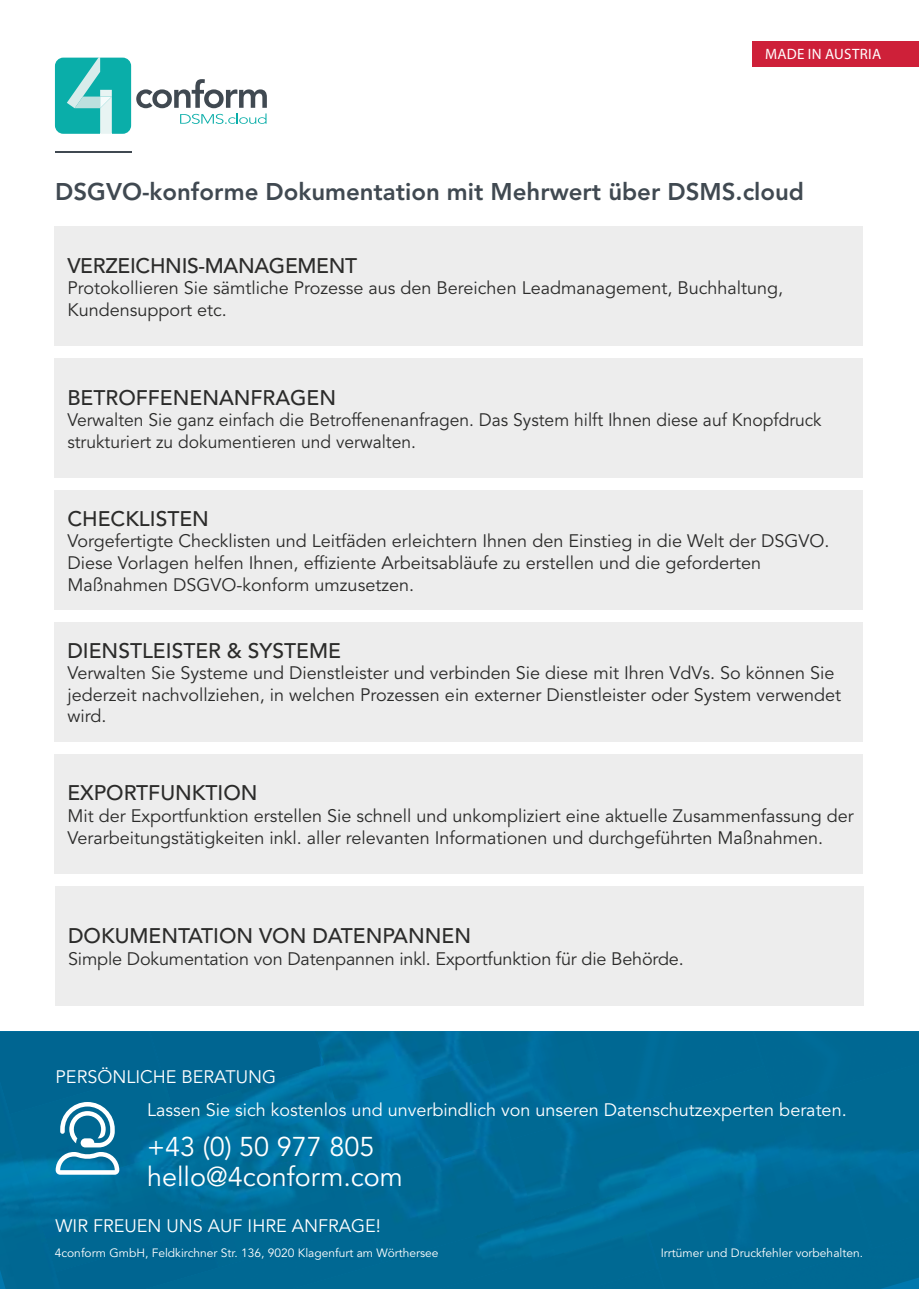
<style>
.page{position:relative;width:919px;height:1289px;background:#fff}
.page>*{position:absolute;margin:0;border:0;box-sizing:border-box;transform-origin:0 0}
.t1{font:27px/30px "Avenir LT Std";color:#fff}
.t2{font:800 24px "Avenir";color:#404951}
.t3{font:500 21px "Avenir LT Std";color:#2b2b2a}
.t4{font:18px/21.6px "Avenir LT Std";color:#2b2b2a}
.t5{font:18px "Avenir LT Std";color:#fff}
.t6{font:15px "Myriad Pro";letter-spacing:.02em;color:#fff}
.t7{font:12px "Avenir LT Std";color:#fff}
.t8{font:800 9px "Avenir";color:#404951}
</style>
<div class="page">
<div style="left:0;top:1031px;width:150px;height:50px;background:#006591"></div>
<img style="left:0;top:1081px;width:55px;height:207px">
<div style="left:150px;top:1031px;width:165px;height:38px;background:#006591"></div>
<img style="left:9px;top:1069px;width:164px;height:124px">
<img style="left:315px;top:1031px;width:164px;height:34px">
<img style="left:173px;top:1065px;width:163px;height:83px">
<img style="left:479px;top:1031px;width:110px;height:63px">
<img style="left:32px;top:1148px;width:164px;height:124px">
<img style="left:336px;top:1060px;width:175px;height:83px">
<div style="left:589px;top:1031px;width:165px;height:63px;background:#006893"></div>
<img style="left:196px;top:1143px;width:163px;height:80px">
<div style="left:754px;top:1031px;width:164px;height:34px;background:#006893"></div>
<div style="left:55px;top:1227px;width:90px;height:61px;background:#006792"></div>
<img style="left:359px;top:1139px;width:152px;height:49px">
<img style="left:511px;top:1094px;width:151px;height:94px">
<img style="left:662px;top:1065px;width:113px;height:109px">
<div style="left:145px;top:1223px;width:147px;height:65px;background:#006893"></div>
<img style="left:775px;top:1063px;width:143px;height:106px">
<img style="left:292px;top:1188px;width:343px;height:100px">
<img style="left:635px;top:1174px;width:62px;height:114px">
<img style="left:439px;top:1228px;width:219px;height:60px">
<img style="left:697px;top:1169px;width:152px;height:119px">
<img style="left:849px;top:1149px;width:69px;height:85px">
<div style="left:586px;top:1267px;width:78px;height:21px;background:#006993"></div>
<div style="left:733px;top:1234px;width:185px;height:54px;background:#006993"></div>
<svg style="left:56px;top:1101px;width:63px;height:73px"></svg>
<div style="left:55px;top:227px;width:807px;height:119px;background:#ededed"></div>
<div style="left:55px;top:359px;width:807px;height:119px;background:#ededed"></div>
<div style="left:55px;top:490px;width:807px;height:119px;background:#ededed"></div>
<div style="left:55px;top:622px;width:807px;height:119px;background:#ededed"></div>
<div style="left:55px;top:754px;width:807px;height:119px;background:#ededed"></div>
<div style="left:55px;top:886px;width:808px;height:119px;background:#ededed"></div>
<hr style="left:55px;top:152px;width:77px;height:1px;background:#404951">
<div style="left:752px;top:41px;width:166px;height:26px;background:#ce2039"></div>
<div style="left:55px;top:58px;width:76px;height:76px;background:#0aaea9;border-radius:8px"></div>
<svg style="left:67px;top:57px;width:45px;height:77px"></svg>
<svg style="left:136px;top:79px;width:131px;height:45px"></svg>
<p class="t6" style="left:765px;top:45px;width:118px">MADE IN AUSTRIA</p>
<h2 class="t2" style="left:55px;top:178px;width:750px">DSGVO-konforme Dokumentation mit Mehrwert über DSMS.cloud</h2>
<p class="t3" style="left:67px;top:253px;width:291px">VERZEICHNIS-MANAGEMENT</p>
<p class="t4" style="left:67px;top:278px;width:717px">Protokollieren Sie sämtliche Prozesse aus den Bereichen Leadmanagement, Buchhaltung,<br>Kundensupport etc.</p>
<p class="t8" style="left:93px;top:303px;width:60px">Hex #00C5B5</p>
<p class="t8" style="left:193px;top:303px;width:59px">Hex #F28B00</p>
<p class="t3" style="left:67px;top:385px;width:270px">BETROFFENENANFRAGEN</p>
<p class="t4" style="left:67px;top:410px;width:755px">Verwalten Sie ganz einfach die Betroffenenanfragen. Das System hilft Ihnen diese auf Knopfdruck strukturiert zu dokumentieren und verwalten.</p>
<p class="t3" style="left:67px;top:506px;width:143px">CHECKLISTEN</p>
<p class="t4" style="left:67px;top:531px;width:763px">Vorgefertigte Checklisten und Leitfäden erleichtern Ihnen den Einstieg in die Welt der DSGVO.<br>Diese Vorlagen helfen Ihnen, effiziente Arbeitsabläufe zu erstellen und die geforderten<br>Maßnahmen DSGVO-konform umzusetzen.</p>
<p class="t3" style="left:67px;top:638px;width:275px">DIENSTLEISTER &amp; SYSTEME</p>
<p class="t4" style="left:67px;top:662px;width:775px">Verwalten Sie Systeme und Dienstleister und verbinden Sie diese mit Ihren VdVs. So können Sie jederzeit nachvollziehen, in welchen Prozessen ein externer Dienstleister oder System verwendet wird.</p>
<p class="t3" style="left:67px;top:780px;width:192px">EXPORTFUNKTION</p>
<p class="t4" style="left:67px;top:805px;width:787px">Mit der Exportfunktion erstellen Sie schnell und unkompliziert eine aktuelle Zusammenfassung der<br>Verarbeitungstätigkeiten inkl. aller relevanten Informationen und durchgeführten Maßnahmen.</p>
<p class="t3" style="left:68px;top:923px;width:404px">DOKUMENTATION VON DATENPANNEN</p>
<p class="t4" style="left:68px;top:948px;width:617px">Simple Dokumentation von Datenpannen inkl. Exportfunktion für die Behörde.</p>
<p class="t5" style="left:56px;top:1066px;width:222px">PERSÖNLICHE BERATUNG</p>
<p class="t5" style="left:147px;top:1098px;width:701px">Lassen Sie sich kostenlos und unverbindlich von unseren Datenschutzexperten beraten.</p>
<h1 class="t1" style="left:147px;top:1132px;width:257px">+43 (0) 50 977 805 hello@4conform.com</h1>
<p class="t5" style="left:56px;top:1214px;width:327px">WIR FREUEN UNS AUF IHRE ANFRAGE!</p>
<p class="t7" style="left:55px;top:1245px;width:385px">4conform GmbH, Feldkirchner Str. 136, 9020 Klagenfurt am Wörthersee</p>
<p class="t7" style="left:660px;top:1245px;width:204px">Irrtümer und Druckfehler vorbehalten.</p>
</div>
